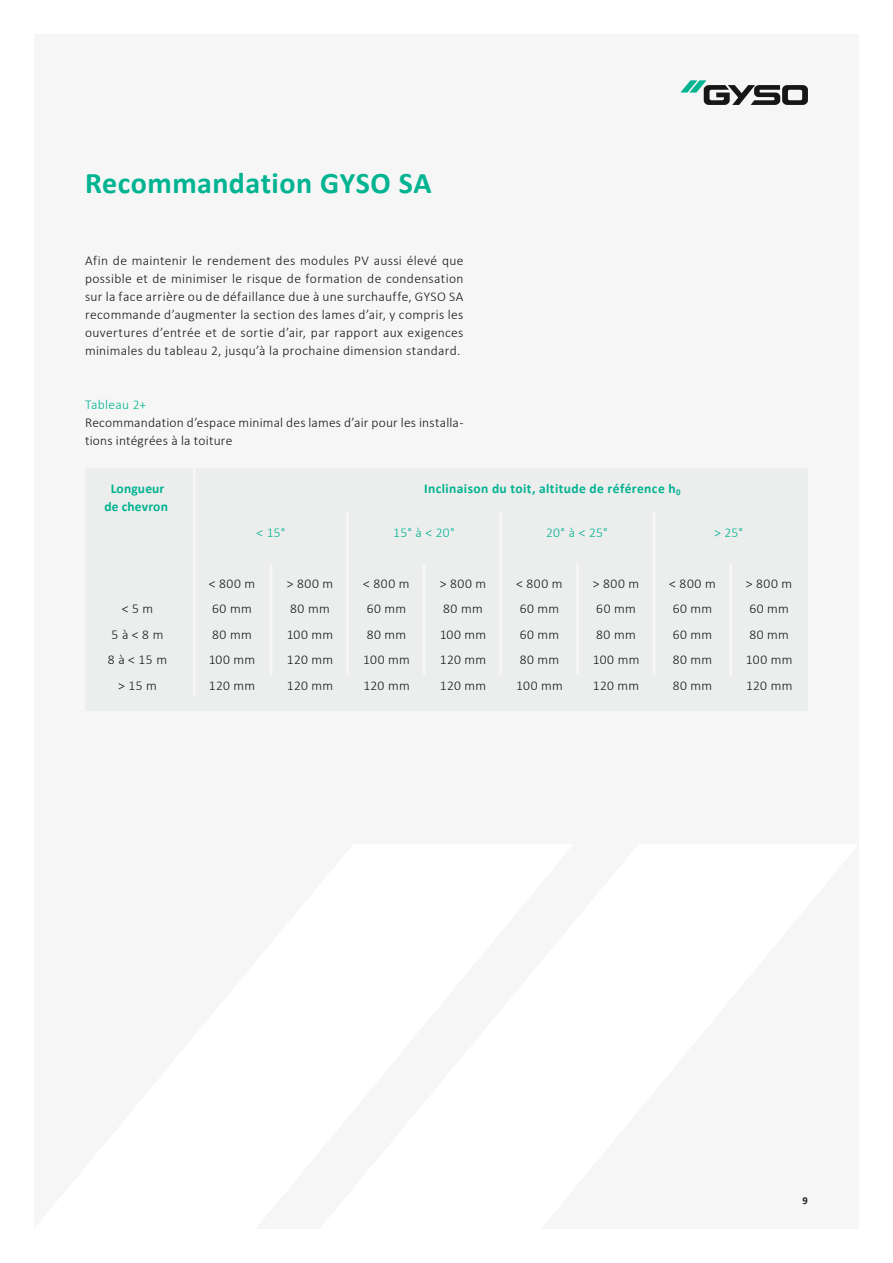
<style>
.page{position:relative;width:893px;height:1263px;background:#fff}
.page>*{position:absolute;margin:0;border:0;box-sizing:border-box;transform-origin:0 0}
.t1{font:700 30px "Calibri";letter-spacing:.015em;color:#00b391}
.t2{font:300 13.5px/18px "Calibri";letter-spacing:.025em;color:#151616;text-align:justify}
.t3{font:700 13.5px "Calibri";letter-spacing:.03em;color:#00b391}
.t4{font:300 13.5px "Calibri";letter-spacing:.025em;color:#00b391}
.t5{font:700 13.5px "Calibri";letter-spacing:.01em;color:#00b391}
.t6{font:700 10.5px "Calibri";color:#151616}
</style>
<div class="page">
<div style="left:34px;top:34px;width:825px;height:1195px;background:#f6f6f6"></div>
<div style="left:85px;top:468px;width:723px;height:243px;background:#eceded"></div>
<hr style="left:193px;top:453px;width:3px;height:243px;background:#f6f6f6">
<hr style="left:346px;top:512px;width:3px;height:163px;background:#f6f6f6">
<hr style="left:499px;top:512px;width:3px;height:163px;background:#f6f6f6">
<hr style="left:653px;top:512px;width:3px;height:163px;background:#f6f6f6">
<hr style="left:269px;top:564px;width:3px;height:111px;background:#f6f6f6">
<hr style="left:423px;top:564px;width:3px;height:111px;background:#f6f6f6">
<hr style="left:576px;top:564px;width:3px;height:111px;background:#f6f6f6">
<hr style="left:729px;top:564px;width:3px;height:111px;background:#f6f6f6">
<svg style="left:680px;top:80px;width:128px;height:25px"></svg>
<h1 class="t1" style="left:85px;top:161px;width:348px">Recommandation GYSO SA</h1>
<p class="t2" style="left:85px;top:252px;width:380px">Afin de maintenir le rendement des modules PV aussi élevé que possible et de minimiser le risque de formation de condensation sur la face arrière ou de défaillance due à une surchauffe, GYSO SA recommande d’augmenter la section des lames d’air, y compris les ouvertures d’entrée et de sortie d’air, par rapport aux exigences minimales du tableau 2, jusqu’à la prochaine dimension standard.</p>
<p class="t4" style="left:85px;top:396px;width:63px">Tableau 2+</p>
<p class="t2" style="left:85px;top:414px;width:380px">Recommandation d’espace minimal des lames d’air pour les installa&shy;tions intégrées à la toiture</p>
<p class="t5" style="left:111px;top:479px;width:55px">Longueur</p>
<p class="t3" style="left:424px;top:479px;width:258px">Inclinaison du toit, altitude de référence h<sub>0</sub></p>
<p class="t5" style="left:104px;top:497px;width:65px">de chevron</p>
<p class="t4" style="left:256px;top:524px;width:31px">&lt; 15°</p>
<p class="t4" style="left:393px;top:524px;width:63px">15° à &lt; 20°</p>
<p class="t4" style="left:546px;top:524px;width:63px">20° à &lt; 25°</p>
<p class="t4" style="left:714px;top:524px;width:31px">&gt; 25°</p>
<p class="t2" style="left:209px;top:574px;width:48px">&lt; 800 m</p>
<p class="t2" style="left:287px;top:574px;width:48px">&gt; 800 m</p>
<p class="t2" style="left:363px;top:574px;width:48px">&lt; 800 m</p>
<p class="t2" style="left:440px;top:574px;width:48px">&gt; 800 m</p>
<p class="t2" style="left:516px;top:574px;width:48px">&lt; 800 m</p>
<p class="t2" style="left:593px;top:574px;width:48px">&gt; 800 m</p>
<p class="t2" style="left:669px;top:574px;width:48px">&lt; 800 m</p>
<p class="t2" style="left:746px;top:574px;width:48px">&gt; 800 m</p>
<p class="t2" style="left:122px;top:599px;width:33px">&lt; 5 m</p>
<p class="t2" style="left:212px;top:599px;width:41px">60 mm</p>
<p class="t2" style="left:290px;top:599px;width:41px">80 mm</p>
<p class="t2" style="left:367px;top:599px;width:41px">60 mm</p>
<p class="t2" style="left:443px;top:599px;width:41px">80 mm</p>
<p class="t2" style="left:520px;top:599px;width:41px">60 mm</p>
<p class="t2" style="left:596px;top:599px;width:41px">60 mm</p>
<p class="t2" style="left:673px;top:599px;width:41px">60 mm</p>
<p class="t2" style="left:749px;top:599px;width:41px">60 mm</p>
<p class="t2" style="left:112px;top:625px;width:53px">5 à &lt; 8 m</p>
<p class="t2" style="left:212px;top:625px;width:41px">80 mm</p>
<p class="t2" style="left:287px;top:625px;width:48px">100 mm</p>
<p class="t2" style="left:367px;top:625px;width:41px">80 mm</p>
<p class="t2" style="left:440px;top:625px;width:48px">100 mm</p>
<p class="t2" style="left:520px;top:625px;width:41px">60 mm</p>
<p class="t2" style="left:596px;top:625px;width:41px">80 mm</p>
<p class="t2" style="left:673px;top:625px;width:41px">60 mm</p>
<p class="t2" style="left:749px;top:625px;width:41px">80 mm</p>
<p class="t2" style="left:108px;top:650px;width:61px">8 à &lt; 15 m</p>
<p class="t2" style="left:209px;top:650px;width:48px">100 mm</p>
<p class="t2" style="left:287px;top:650px;width:48px">120 mm</p>
<p class="t2" style="left:363px;top:650px;width:48px">100 mm</p>
<p class="t2" style="left:440px;top:650px;width:48px">120 mm</p>
<p class="t2" style="left:520px;top:650px;width:41px">80 mm</p>
<p class="t2" style="left:593px;top:650px;width:48px">100 mm</p>
<p class="t2" style="left:673px;top:650px;width:41px">80 mm</p>
<p class="t2" style="left:746px;top:650px;width:48px">100 mm</p>
<p class="t2" style="left:118px;top:676px;width:40px">&gt; 15 m</p>
<p class="t2" style="left:209px;top:676px;width:48px">120 mm</p>
<p class="t2" style="left:287px;top:676px;width:48px">120 mm</p>
<p class="t2" style="left:363px;top:676px;width:48px">120 mm</p>
<p class="t2" style="left:440px;top:676px;width:48px">120 mm</p>
<p class="t2" style="left:516px;top:676px;width:48px">100 mm</p>
<p class="t2" style="left:593px;top:676px;width:48px">120 mm</p>
<p class="t2" style="left:673px;top:676px;width:41px">80 mm</p>
<p class="t2" style="left:746px;top:676px;width:48px">120 mm</p>
<p class="t6" style="left:803px;top:1193px;width:7px">9</p>
</div>
